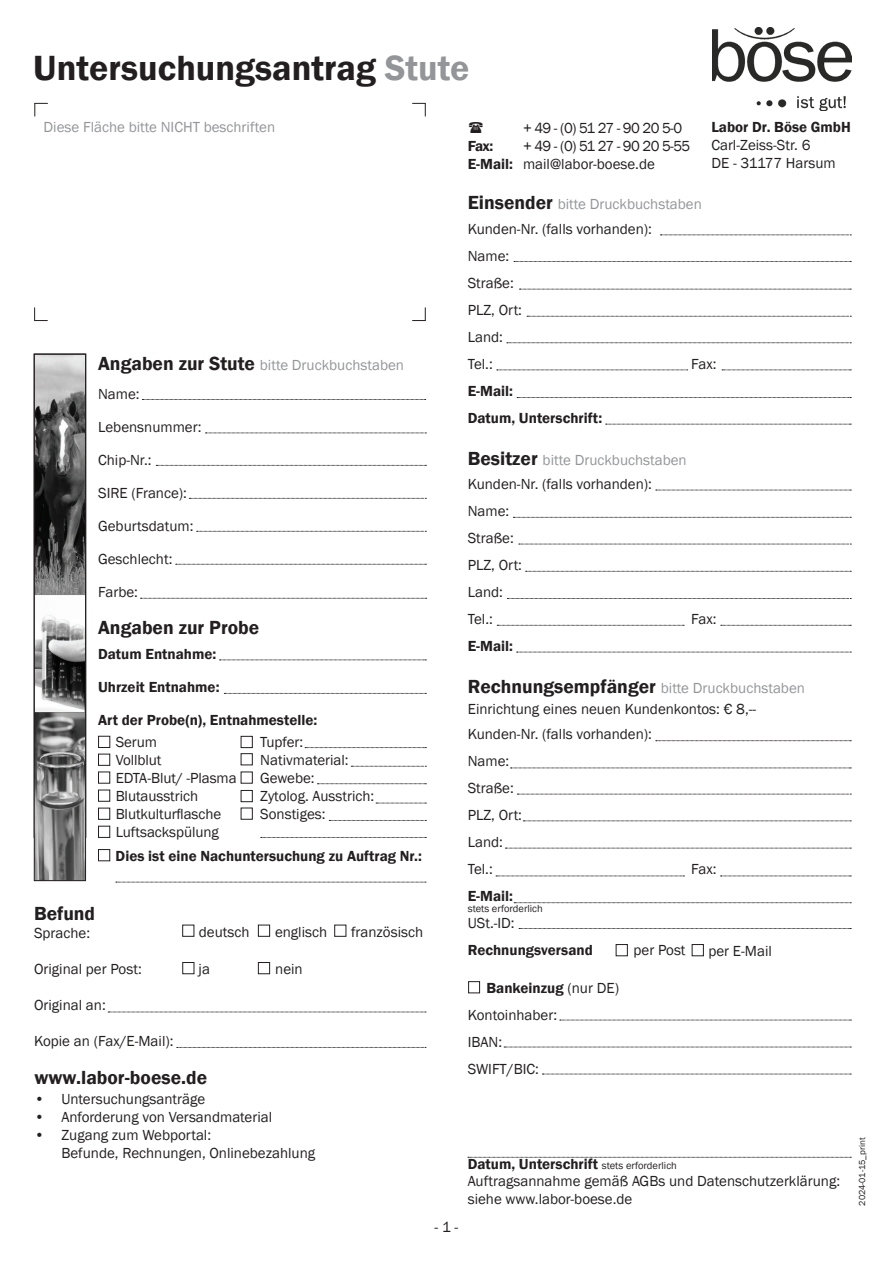
<style>
.page{position:relative;width:893px;height:1263px;background:#fff}
.page>*{position:absolute;margin:0;border:0;box-sizing:border-box;transform-origin:0 0}
.t1{font:600 36px "Franklin Gothic";color:#231f20}
.t2{font:600 19.5px "Franklin Gothic";color:#231f20}
.t3{font:15px/27px "Franklin Gothic";color:#231f20}
.t4{font:600 15px/27px "Franklin Gothic";color:#231f20}
.t5{font:15px "Franklin Gothic";color:#939598}
.t6{font:10.5px "Franklin Gothic";color:#231f20}
.t7{font:9px "Franklin Gothic";color:#231f20}
.s1{color:#939598}
.s2{font-weight:600}
.s3{font-weight:600;font-size:19.5px;color:#231f20}
.s4{font-weight:600;font-size:19.5px}
.s5{font-size:10.5px}
</style>
<div class="page">
<svg style="left:34px;top:308px;width:13px;height:13px"></svg>
<svg style="left:34px;top:103px;width:14px;height:13px"></svg>
<svg style="left:412px;top:308px;width:14px;height:13px"></svg>
<svg style="left:412px;top:103px;width:14px;height:13px"></svg>
<svg style="left:142px;top:399px;width:284px;height:1px"></svg>
<svg style="left:156px;top:465px;width:270px;height:1px"></svg>
<svg style="left:205px;top:433px;width:221px;height:1px"></svg>
<svg style="left:189px;top:498px;width:237px;height:1px"></svg>
<svg style="left:197px;top:531px;width:229px;height:1px"></svg>
<svg style="left:176px;top:564px;width:250px;height:1px"></svg>
<svg style="left:219px;top:660px;width:207px;height:1px"></svg>
<svg style="left:224px;top:693px;width:202px;height:1px"></svg>
<svg style="left:141px;top:598px;width:286px;height:1px"></svg>
<img style="left:36px;top:356px;width:48px;height:356px">
<img style="left:36px;top:712px;width:48px;height:167px">
<div style="left:34px;top:354px;width:52px;height:527px;border:1px solid #231f20"></div>
<img style="left:713px;top:27px;width:138px;height:84px">
<svg style="left:660px;top:235px;width:191px;height:1px"></svg>
<svg style="left:514px;top:261px;width:337px;height:1px"></svg>
<svg style="left:519px;top:289px;width:332px;height:1px"></svg>
<svg style="left:527px;top:316px;width:324px;height:1px"></svg>
<svg style="left:507px;top:342px;width:344px;height:1px"></svg>
<svg style="left:606px;top:424px;width:245px;height:1px"></svg>
<svg style="left:722px;top:370px;width:129px;height:1px"></svg>
<svg style="left:497px;top:370px;width:191px;height:1px"></svg>
<svg style="left:517px;top:397px;width:334px;height:1px"></svg>
<svg style="left:656px;top:490px;width:195px;height:1px"></svg>
<svg style="left:513px;top:517px;width:338px;height:1px"></svg>
<svg style="left:519px;top:544px;width:332px;height:1px"></svg>
<svg style="left:526px;top:571px;width:325px;height:1px"></svg>
<svg style="left:507px;top:598px;width:344px;height:1px"></svg>
<svg style="left:721px;top:625px;width:130px;height:1px"></svg>
<svg style="left:497px;top:625px;width:187px;height:1px"></svg>
<svg style="left:517px;top:652px;width:334px;height:1px"></svg>
<div style="left:468px;top:981px;width:12px;height:12px;border:1px solid #231f20"></div>
<svg style="left:560px;top:1020px;width:291px;height:1px"></svg>
<svg style="left:504px;top:1047px;width:347px;height:1px"></svg>
<svg style="left:542px;top:1074px;width:309px;height:1px"></svg>
<div style="left:182px;top:962px;width:12px;height:12px;border:1px solid #231f20"></div>
<div style="left:258px;top:962px;width:12px;height:12px;border:1px solid #231f20"></div>
<svg style="left:108px;top:1012px;width:318px;height:1px"></svg>
<svg style="left:177px;top:1047px;width:249px;height:1px"></svg>
<div style="left:258px;top:925px;width:12px;height:12px;border:1px solid #231f20"></div>
<div style="left:334px;top:925px;width:12px;height:12px;border:1px solid #231f20"></div>
<div style="left:182px;top:925px;width:12px;height:12px;border:1px solid #231f20"></div>
<svg style="left:656px;top:740px;width:195px;height:1px"></svg>
<svg style="left:510px;top:768px;width:341px;height:1px"></svg>
<svg style="left:517px;top:794px;width:334px;height:1px"></svg>
<svg style="left:523px;top:821px;width:328px;height:1px"></svg>
<svg style="left:505px;top:848px;width:346px;height:1px"></svg>
<svg style="left:720px;top:876px;width:131px;height:1px"></svg>
<svg style="left:496px;top:876px;width:188px;height:1px"></svg>
<svg style="left:519px;top:928px;width:332px;height:1px"></svg>
<svg style="left:514px;top:902px;width:337px;height:1px"></svg>
<div style="left:616px;top:944px;width:12px;height:12px;border:1px solid #231f20"></div>
<div style="left:692px;top:944px;width:12px;height:12px;border:1px solid #231f20"></div>
<svg style="left:468px;top:1157px;width:383px;height:1px"></svg>
<div style="left:98px;top:736px;width:12px;height:12px;border:1px solid #231f20"></div>
<div style="left:98px;top:754px;width:12px;height:12px;border:1px solid #231f20"></div>
<div style="left:98px;top:771px;width:12px;height:12px;border:1px solid #231f20"></div>
<div style="left:98px;top:808px;width:12px;height:12px;border:1px solid #231f20"></div>
<div style="left:98px;top:826px;width:12px;height:12px;border:1px solid #231f20"></div>
<div style="left:241px;top:736px;width:12px;height:12px;border:1px solid #231f20"></div>
<div style="left:241px;top:753px;width:12px;height:12px;border:1px solid #231f20"></div>
<div style="left:241px;top:771px;width:12px;height:12px;border:1px solid #231f20"></div>
<div style="left:241px;top:790px;width:12px;height:12px;border:1px solid #231f20"></div>
<div style="left:241px;top:808px;width:12px;height:12px;border:1px solid #231f20"></div>
<svg style="left:305px;top:747px;width:121px;height:1px"></svg>
<svg style="left:351px;top:766px;width:75px;height:1px"></svg>
<svg style="left:376px;top:803px;width:50px;height:1px"></svg>
<svg style="left:317px;top:783px;width:109px;height:1px"></svg>
<svg style="left:329px;top:820px;width:97px;height:1px"></svg>
<svg style="left:261px;top:837px;width:165px;height:1px"></svg>
<div style="left:98px;top:849px;width:12px;height:12px;border:1px solid #231f20"></div>
<svg style="left:116px;top:882px;width:310px;height:1px"></svg>
<div style="left:98px;top:790px;width:12px;height:12px;border:1px solid #231f20"></div>
<h1 class="t1" style="left:33px;top:45px;width:438px">Untersuchungsantrag <span class="s1">Stute</span></h1>
<p class="t5" style="left:44px;top:117px;width:233px">Diese Fläche bitte NICHT beschriften</p>
<p class="t3" style="left:523px;top:115px;width:161px">+ 49 - (0) 51 27 - 90 20 5-0</p>
<p class="t3" style="left:468px;top:137px;width:224px;line-height:18px;text-indent:55px">+ 49 - (0) 51 27 - 90 20 5-55<br><span class="s2">E-Mail:</span> mail@labor-boese.de</p>
<p class="t4" style="left:468px;top:133px;width:27px">Fax:</p>
<p class="t4" style="left:711px;top:114px;width:141px">Labor Dr. Böse GmbH</p>
<p class="t3" style="left:711px;top:136px;width:126px;line-height:18px">Carl-Zeiss-Str. 6<br>DE - 31177 Harsum</p>
<p class="t5" style="left:98px;top:355px;width:307px"><span class="s3">Angaben zur Stute</span> bitte Druckbuchstaben</p>
<p class="t3" style="left:98px;top:380px;width:43px">Name:</p>
<p class="t3" style="left:98px;top:413px;width:105px">Lebensnummer:</p>
<p class="t3" style="left:98px;top:443px;width:90px;line-height:33px">Chip-Nr.:<br>SIRE (France):</p>
<p class="t3" style="left:98px;top:512px;width:97px">Geburtsdatum:</p>
<p class="t3" style="left:98px;top:545px;width:76px">Geschlecht:</p>
<p class="t3" style="left:98px;top:578px;width:41px">Farbe:</p>
<h2 class="t2" style="left:98px;top:615px;width:163px">Angaben zur Probe</h2>
<p class="t4" style="left:98px;top:641px;width:120px">Datum Entnahme:</p>
<p class="t4" style="left:98px;top:674px;width:123px">Uhrzeit Entnahme:</p>
<p class="t4" style="left:98px;top:707px;width:221px">Art der Probe(n), Entnahmestelle:</p>
<p class="t3" style="left:116px;top:733px;width:123px;line-height:18px">Serum<br>Vollblut<br>EDTA-Blut/ -Plasma<br>Blutausstrich<br>Blutkulturflasche<br>Luftsackspülung</p>
<p class="t3" style="left:260px;top:733px;width:116px;line-height:18px">Tupfer:<br>Nativmaterial:<br>Gewebe:<br>Zytolog. Ausstrich:<br>Sonstiges:</p>
<p class="t4" style="left:116px;top:843px;width:308px">Dies ist eine Nachuntersuchung zu Auftrag Nr.:</p>
<h2 class="t2" style="left:34px;top:901px;width:63px">Befund</h2>
<p class="t3" style="left:34px;top:919px;width:58px">Sprache:</p>
<p class="t3" style="left:199px;top:918px;width:52px">deutsch</p>
<p class="t3" style="left:275px;top:918px;width:54px">englisch</p>
<p class="t3" style="left:34px;top:955px;width:109px">Original per Post:</p>
<p class="t3" style="left:34px;top:991px;width:73px">Original an:</p>
<p class="t3" style="left:34px;top:1027px;width:141px">Kopie an (Fax/E-Mail):</p>
<p class="t3" style="left:199px;top:955px;width:13px">ja</p>
<p class="t3" style="left:275px;top:955px;width:29px">nein</p>
<h2 class="t2" style="left:34px;top:1065px;width:174px">www.labor-boese.de</h2>
<p class="t3" style="left:34px;top:1085px;width:172px">• Untersuchungsanträge</p>
<p class="t3" style="left:34px;top:1103px;width:239px">• Anforderung von Versandmaterial</p>
<p class="t3" style="left:61px;top:1126px;width:255px;line-height:18px;text-indent:-27px">• Zugang zum Webportal:<br>Befunde, Rechnungen, Onlinebezahlung</p>
<p class="t3" style="left:351px;top:918px;width:74px">französisch</p>
<p class="t3" style="left:468px;top:191px;width:236px;line-height:25.3px"><span class="s4">Einsender</span> <span class="s1">bitte Druckbuchstaben<br></span>Kunden-Nr. (falls vorhanden):</p>
<p class="t3" style="left:468px;top:243px;width:56px">Name:<br>Straße:<br>PLZ, Ort:<br>Land:<br>Tel.:</p>
<p class="t3" style="left:691px;top:351px;width:27px">Fax:</p>
<p class="t4" style="left:468px;top:377px;width:136px">E-Mail:<br>Datum, Unterschrift:</p>
<p class="t3" style="left:468px;top:449px;width:221px;line-height:23.9px"><span class="s4">Besitzer</span> <span class="s1">bitte Druckbuchstaben<br></span>Kunden-Nr. (falls vorhanden):</p>
<p class="t3" style="left:468px;top:498px;width:56px">Name:<br>Straße:<br>PLZ, Ort:<br>Land:<br>Tel.:</p>
<p class="t3" style="left:691px;top:606px;width:27px">Fax:</p>
<p class="t4" style="left:468px;top:633px;width:47px">E-Mail:</p>
<p class="t3" style="left:468px;top:678px;width:339px;line-height:21px"><span class="s4">Rechnungsempfänger</span> <span class="s1">bitte Druckbuchstaben<br></span>Einrichtung eines neuen Kundenkontos: € 8,--</p>
<p class="t3" style="left:468px;top:721px;width:186px">Kunden-Nr. (falls vorhanden):<br>Name:<br>Straße:<br>PLZ, Ort:<br>Land:<br>Tel.:</p>
<p class="t3" style="left:691px;top:856px;width:27px">Fax:</p>
<p class="t4" style="left:468px;top:883px;width:47px">E-Mail:</p>
<p class="t3" style="left:468px;top:910px;width:48px">USt.-ID:</p>
<p class="t4" style="left:468px;top:937px;width:127px">Rechnungsversand</p>
<p class="t3" style="left:633px;top:937px;width:54px">per Post</p>
<p class="t3" style="left:708px;top:938px;width:65px">per E-Mail</p>
<p class="t6" style="left:468px;top:902px;width:76px">stets erforderlich</p>
<p class="t3" style="left:468px;top:974px;width:153px;text-indent:19px"><span class="s2">Bankeinzug</span> (nur DE)<br>Kontoinhaber:<br>IBAN:<br>SWIFT/BIC:</p>
<p class="t3" style="left:435px;top:1214px;width:25px">- 1 -</p>
<p class="t3" style="left:468px;top:1155px;width:374px;line-height:17.4px"><span class="s2">Datum, Unterschrift</span> <span class="s5">stets erforderlich<br></span>Auftragsannahme gemäß AGBs und Datenschutzerklärung: siehe www.labor-boese.de</p>
<p class="t7" style="left:857px;top:1205px;width:69px;rotate:-90deg">2024-01-15_print</p>
</div>
